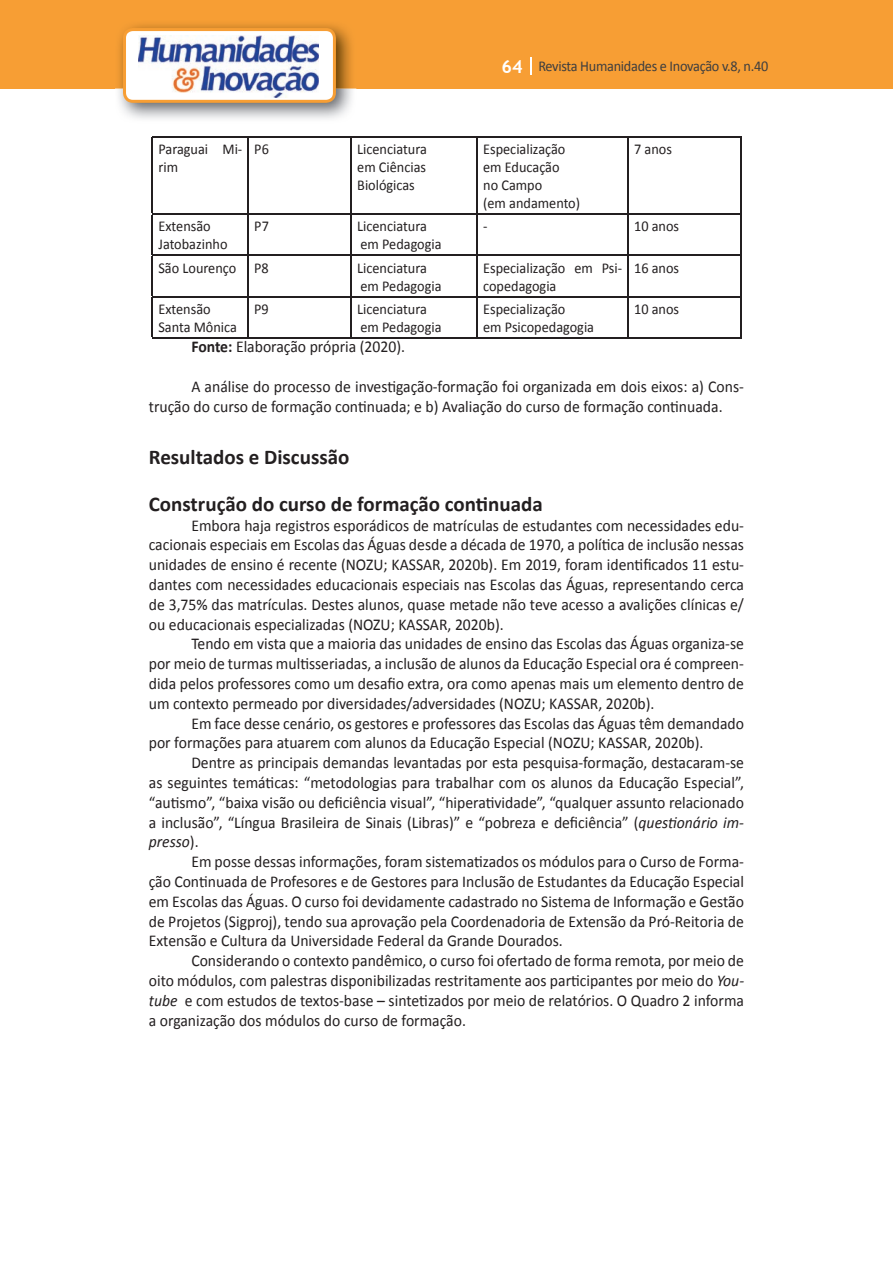
<style>
.page{position:relative;width:893px;height:1263px;background:#fff}
.page>*{position:absolute;margin:0;border:0;box-sizing:border-box;transform-origin:0 0}
.t1{font:700 21px "Calibri";color:#231f20}
.t2{font:16.5px/19.8px "Calibri";color:#231f20;text-align:justify;scale:.95 1}
.t3{font:15px/18px "Calibri";color:#231f20;scale:.95 1}
.t4{font:15px "Calibri";letter-spacing:-.02em;color:#3e3e3f;scale:.95 1}
.s1{font-family:"Trebuchet MS";font-weight:700;font-size:18px;color:#fff}
.s2{font-weight:700}
.s3{font-style:italic}
</style>
<div class="page">
<div style="left:0;top:0;width:893px;height:88px;background:#f79e34"></div>
<svg style="left:530px;top:57px;width:2px;height:18px"></svg>
<img style="left:115px;top:24px;width:241px;height:95px">
<svg style="left:123px;top:28px;width:213px;height:75px"></svg>
<hr style="left:152px;top:136px;width:96px;height:2px;background:#231f20">
<hr style="left:152px;top:138px;width:1px;height:75px;background:#231f20">
<hr style="left:248px;top:136px;width:103px;height:2px;background:#231f20">
<hr style="left:248px;top:138px;width:1px;height:75px;background:#231f20">
<hr style="left:351px;top:136px;width:126px;height:2px;background:#231f20">
<hr style="left:351px;top:138px;width:1px;height:75px;background:#231f20">
<hr style="left:477px;top:136px;width:151px;height:2px;background:#231f20">
<hr style="left:476px;top:138px;width:2px;height:75px;background:#231f20">
<hr style="left:628px;top:136px;width:113px;height:2px;background:#231f20">
<hr style="left:627px;top:138px;width:2px;height:75px;background:#231f20">
<hr style="left:740px;top:138px;width:1px;height:75px;background:#231f20">
<hr style="left:152px;top:213px;width:96px;height:2px;background:#231f20">
<hr style="left:152px;top:215px;width:1px;height:40px;background:#231f20">
<hr style="left:248px;top:213px;width:103px;height:2px;background:#231f20">
<hr style="left:248px;top:215px;width:1px;height:40px;background:#231f20">
<hr style="left:351px;top:213px;width:126px;height:2px;background:#231f20">
<hr style="left:351px;top:215px;width:1px;height:40px;background:#231f20">
<hr style="left:477px;top:213px;width:151px;height:2px;background:#231f20">
<hr style="left:476px;top:215px;width:2px;height:40px;background:#231f20">
<hr style="left:628px;top:213px;width:113px;height:2px;background:#231f20">
<hr style="left:627px;top:215px;width:2px;height:40px;background:#231f20">
<hr style="left:740px;top:215px;width:1px;height:40px;background:#231f20">
<hr style="left:152px;top:255px;width:96px;height:1px;background:#231f20">
<hr style="left:152px;top:256px;width:1px;height:40px;background:#231f20">
<hr style="left:248px;top:255px;width:103px;height:1px;background:#231f20">
<hr style="left:248px;top:256px;width:1px;height:40px;background:#231f20">
<hr style="left:351px;top:255px;width:126px;height:1px;background:#231f20">
<hr style="left:351px;top:256px;width:1px;height:40px;background:#231f20">
<hr style="left:477px;top:255px;width:151px;height:1px;background:#231f20">
<hr style="left:476px;top:256px;width:2px;height:40px;background:#231f20">
<hr style="left:628px;top:255px;width:113px;height:1px;background:#231f20">
<hr style="left:627px;top:256px;width:2px;height:40px;background:#231f20">
<hr style="left:740px;top:256px;width:1px;height:40px;background:#231f20">
<hr style="left:152px;top:296px;width:96px;height:1px;background:#231f20">
<hr style="left:152px;top:297px;width:1px;height:40px;background:#231f20">
<hr style="left:248px;top:296px;width:103px;height:1px;background:#231f20">
<hr style="left:248px;top:297px;width:1px;height:40px;background:#231f20">
<hr style="left:351px;top:296px;width:126px;height:1px;background:#231f20">
<hr style="left:351px;top:297px;width:1px;height:40px;background:#231f20">
<hr style="left:477px;top:296px;width:151px;height:1px;background:#231f20">
<hr style="left:476px;top:297px;width:2px;height:40px;background:#231f20">
<hr style="left:628px;top:296px;width:113px;height:1px;background:#231f20">
<hr style="left:627px;top:297px;width:2px;height:40px;background:#231f20">
<hr style="left:740px;top:297px;width:1px;height:40px;background:#231f20">
<hr style="left:152px;top:337px;width:96px;height:2px;background:#231f20">
<hr style="left:248px;top:337px;width:103px;height:2px;background:#231f20">
<hr style="left:351px;top:337px;width:126px;height:2px;background:#231f20">
<hr style="left:477px;top:337px;width:151px;height:2px;background:#231f20">
<hr style="left:628px;top:337px;width:113px;height:2px;background:#231f20">
<p class="t4" style="left:501px;top:57px;width:282px"><span class="s1">64</span> Revista Humanidades e Inovação v.8, n.40</p>
<p class="t3" style="left:158px;top:140px;width:90px">Paraguai Mi&shy;rim</p>
<p class="t3" style="left:254px;top:140px;width:17px">P6</p>
<p class="t3" style="left:357px;top:140px;width:75px;text-align:justify">Licenciatura em Ciências Biológicas</p>
<p class="t3" style="left:483px;top:140px;width:104px">Especialização em Educação<br>no Campo<br>(em andamento)</p>
<p class="t3" style="left:634px;top:140px;width:41px">7 anos</p>
<p class="t3" style="left:158px;top:217px;width:74px">Extensão<br>Jatobazinho</p>
<p class="t3" style="left:254px;top:217px;width:17px">P7</p>
<p class="t3" style="left:357px;top:217px;width:90px">Licenciatura em Pedagogia</p>
<p class="t3" style="left:483px;top:217px;width:6px">-</p>
<p class="t3" style="left:634px;top:217px;width:49px">10 anos</p>
<p class="t3" style="left:158px;top:259px;width:118px">São Lourenço P8</p>
<p class="t3" style="left:357px;top:259px;width:90px">Licenciatura em Pedagogia</p>
<p class="t3" style="left:483px;top:259px;width:148px">Especialização em Psi&shy;copedagogia</p>
<p class="t3" style="left:634px;top:259px;width:49px">16 anos</p>
<p class="t3" style="left:158px;top:300px;width:84px">Extensão<br>Santa Mônica</p>
<p class="t3" style="left:254px;top:300px;width:17px">P9</p>
<p class="t3" style="left:357px;top:300px;width:90px">Licenciatura em Pedagogia</p>
<p class="t3" style="left:483px;top:300px;width:118px">Especialização<br>em Psicopedagogia</p>
<p class="t3" style="left:634px;top:300px;width:49px">10 anos</p>
<p class="t2" style="left:191px;top:337px;width:226px"><span class="s2">Fonte:</span> Elaboração própria (2020).</p>
<p class="t2" style="left:149px;top:377px;width:628px;text-indent:43px">A análise do processo de investigação-formação foi organizada em dois eixos: a) Cons&shy;trução do curso de formação continuada; e b) Avaliação do curso de formação continuada.</p>
<p class="t1" style="left:149px;top:444px;width:202px">Resultados e Discussão</p>
<p class="t1" style="left:149px;top:490px;width:395px">Construção do curso de formação continuada</p>
<p class="t2" style="left:149px;top:515px;width:628px;text-indent:43px">Embora haja registros esporádicos de matrículas de estudantes com necessidades edu&shy;cacionais especiais em Escolas das Águas desde a década de 1970, a política de inclusão nessas unidades de ensino é recente (NOZU; KASSAR, 2020b). Em 2019, foram identificados 11 estu&shy;dantes com necessidades educacionais especiais nas Escolas das Águas, representando cerca de 3,75% das matrículas. Destes alunos, quase metade não teve acesso a avalições clínicas e/ ou educacionais especializadas (NOZU; KASSAR, 2020b).</p>
<p class="t2" style="left:149px;top:634px;width:628px;text-indent:43px">Tendo em vista que a maioria das unidades de ensino das Escolas das Águas organiza-se por meio de turmas multisseriadas, a inclusão de alunos da Educação Especial ora é compreen&shy;dida pelos professores como um desafio extra, ora como apenas mais um elemento dentro de um contexto permeado por diversidades/adversidades (NOZU; KASSAR, 2020b).</p>
<p class="t2" style="left:149px;top:713px;width:628px;text-indent:43px">Em face desse cenário, os gestores e professores das Escolas das Águas têm demandado por formações para atuarem com alunos da Educação Especial (NOZU; KASSAR, 2020b).</p>
<p class="t2" style="left:149px;top:753px;width:628px;text-indent:43px">Dentre as principais demandas levantadas por esta pesquisa-formação, destacaram-se as seguintes temáticas: “metodologias para trabalhar com os alunos da Educação Especial”, “autismo”, “baixa visão ou deficiência visual”, “hiperatividade”, “qualquer assunto relacionado a inclusão”, “Língua Brasileira de Sinais (Libras)” e “pobreza e deficiência” (<span class="s3">questionário im&shy;presso</span>).</p>
<p class="t2" style="left:149px;top:852px;width:628px;text-indent:43px">Em posse dessas informações, foram sistematizados os módulos para o Curso de Forma&shy;ção Continuada de Profesores e de Gestores para Inclusão de Estudantes da Educação Especial em Escolas das Águas. O curso foi devidamente cadastrado no Sistema de Informação e Gestão de Projetos (Sigproj), tendo sua aprovação pela Coordenadoria de Extensão da Pró-Reitoria de Extensão e Cultura da Universidade Federal da Grande Dourados.</p>
<p class="t2" style="left:149px;top:951px;width:628px;text-indent:43px">Considerando o contexto pandêmico, o curso foi ofertado de forma remota, por meio de oito módulos, com palestras disponibilizadas restritamente aos participantes por meio do <span class="s3">You&shy;tube</span> e com estudos de textos-base – sintetizados por meio de relatórios. O Quadro 2 informa a organização dos módulos do curso de formação.</p>
</div>
